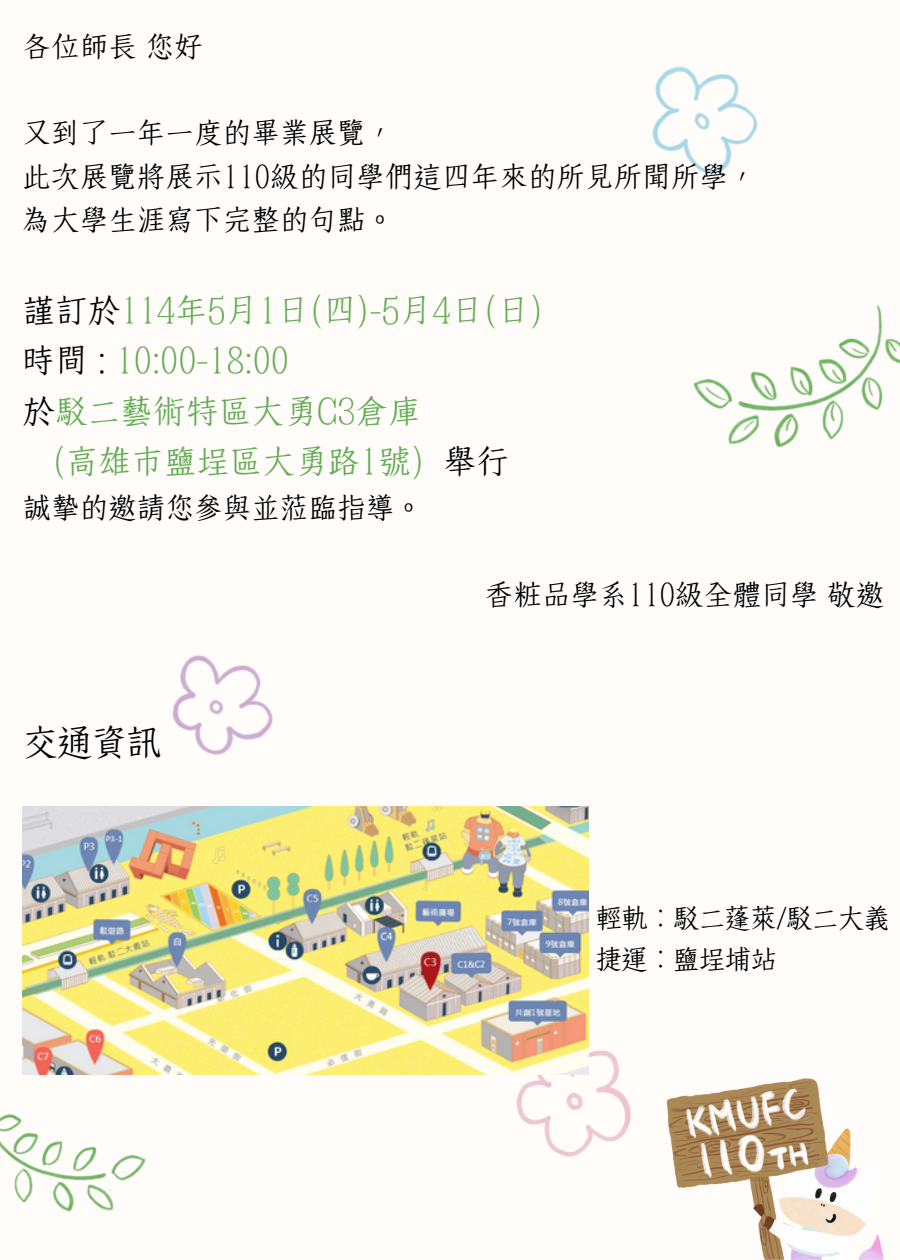
<style>
.page{position:relative;width:900px;height:1260px;background:#fffcfa}
.page>*{position:absolute;margin:0;border:0;box-sizing:border-box;transform-origin:0 0}
.t1{font:40px "Canva Yoram Song TC";color:#000}
.t2{font:36.25px "Canva Yoram Song TC";color:#63ad53}
.t3{font:31.75px "Canva Yoram Song TC";color:#000}
.t4{font:30px/41.2px "Canva Yoram Song TC";letter-spacing:-.04em;color:#000}
.s1{color:#000}
</style>
<div class="page">
<img style="left:511px;top:1050px;width:120px;height:107px">
<img style="left:23px;top:806px;width:566px;height:268px">
<img style="left:652px;top:66px;width:106px;height:108px">
<img style="left:693px;top:305px;width:207px;height:143px">
<img style="left:667px;top:1078px;width:217px;height:182px">
<img style="left:0;top:1046px;width:160px;height:166px">
<img style="left:172px;top:655px;width:101px;height:100px">
<p class="t3" style="left:23px;top:31px;width:182px">各位師長您好</p>
<p class="t3" style="left:23px;top:117px;width:373px">又到了一年一度的畢業展覽，</p>
<p class="t3" style="left:23px;top:160px;width:736px">此次展覽將展示110級的同學們這四年來的所見所聞所學，</p>
<p class="t3" style="left:23px;top:203px;width:374px">為大學生涯寫下完整的句點。</p>
<h1 class="t2" style="left:23px;top:292px;width:523px"><span class="s1">謹訂於</span>114年5月1日(四)-5月4日(日)</h1>
<h1 class="t2" style="left:23px;top:342px;width:268px"><span class="s1">時間 :</span> 10:00-18:00</h1>
<h1 class="t2" style="left:23px;top:393px;width:400px"><span class="s1">於</span>駁二藝術特區大勇C3倉庫</h1>
<h1 class="t2" style="left:52px;top:443px;width:459px">(高雄市鹽埕區大勇路1號）<span class="s1">舉行</span></h1>
<h1 class="t3" style="left:23px;top:492px;width:402px">誠摯的邀請您參與並蒞臨指導。</h1>
<p class="t1" style="left:23px;top:722px;width:141px">交通資訊</p>
<p class="t3" style="left:485px;top:578px;width:401px">香粧品學系110級全體同學敬邀</p>
<p class="t4" style="left:595px;top:897px;width:297px">輕軌：駁二蓬萊/駁二大義捷運：鹽埕埔站</p>
</div>
